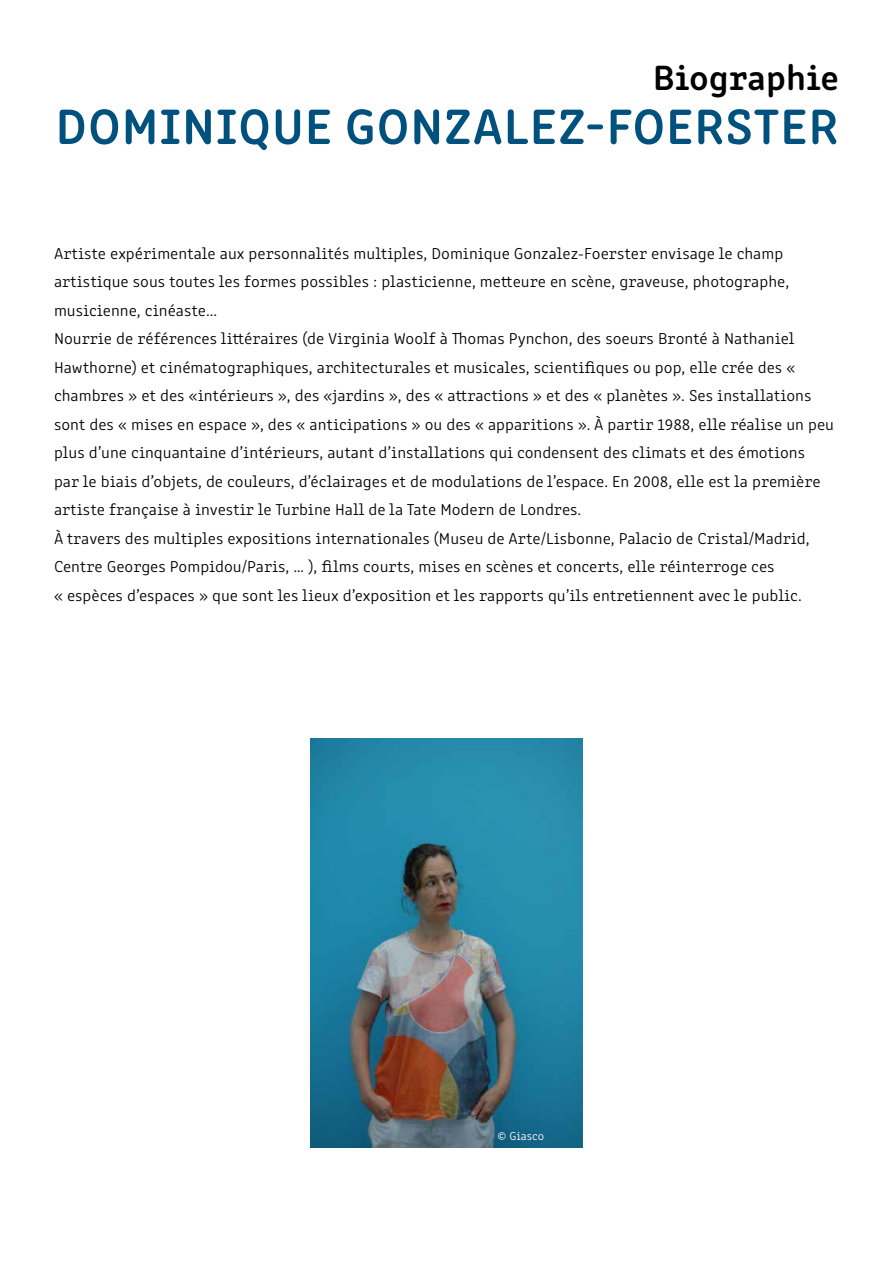
<style>
.page{position:relative;width:893px;height:1263px;background:#fff}
.page>*{position:absolute;margin:0;border:0;box-sizing:border-box;transform-origin:0 0}
.t1{font:600 51px "Clone Rounded";letter-spacing:.02em;color:#00517e}
.t2{font:600 36px "Clone Rounded";color:#000}
.t3{font:300 16.5px/28.5px "Clone Rounded";color:#000}
.t4{font:300 12px "Clone Rounded";color:#fff}
</style>
<div class="page">
<img style="left:311px;top:739px;width:271px;height:408px">
<h2 class="t2" style="left:653px;top:50px;width:187px">Biographie</h2>
<h1 class="t1" style="left:56px;top:87px;width:784px">DOMINIQUE GONZALEZ-FOERSTER</h1>
<p class="t3" style="left:54px;top:238px;width:781px">Artiste expérimentale aux personnalités multiples, Dominique Gonzalez-Foerster envisage le champ artistique sous toutes les formes possibles : plasticienne, metteure en scène, graveuse, photographe, musicienne, cinéaste...<br>Nourrie de références littéraires (de Virginia Woolf à Thomas Pynchon, des soeurs Bronté à Nathaniel Hawthorne) et cinématographiques, architecturales et musicales, scientifiques ou pop, elle crée des « chambres » et des «intérieurs », des «jardins », des « attractions » et des « planètes ». Ses installations sont des « mises en espace », des « anticipations » ou des « apparitions ». À partir 1988, elle réalise un peu plus d’une cinquantaine d’intérieurs, autant d’installations qui condensent des climats et des émotions par le biais d’objets, de couleurs, d’éclairages et de modulations de l’espace. En 2008, elle est la première artiste française à investir le Turbine Hall de la Tate Modern de Londres.<br>À travers des multiples expositions internationales (Museu de Arte/Lisbonne, Palacio de Cristal/Madrid, Centre Georges Pompidou/Paris, … ), films courts, mises en scènes et concerts, elle réinterroge ces<br>« espèces d’espaces » que sont les lieux d’exposition et les rapports qu’ils entretiennent avec le public.</p>
<p class="t4" style="left:497px;top:1128px;width:48px">© Giasco</p>
</div>
